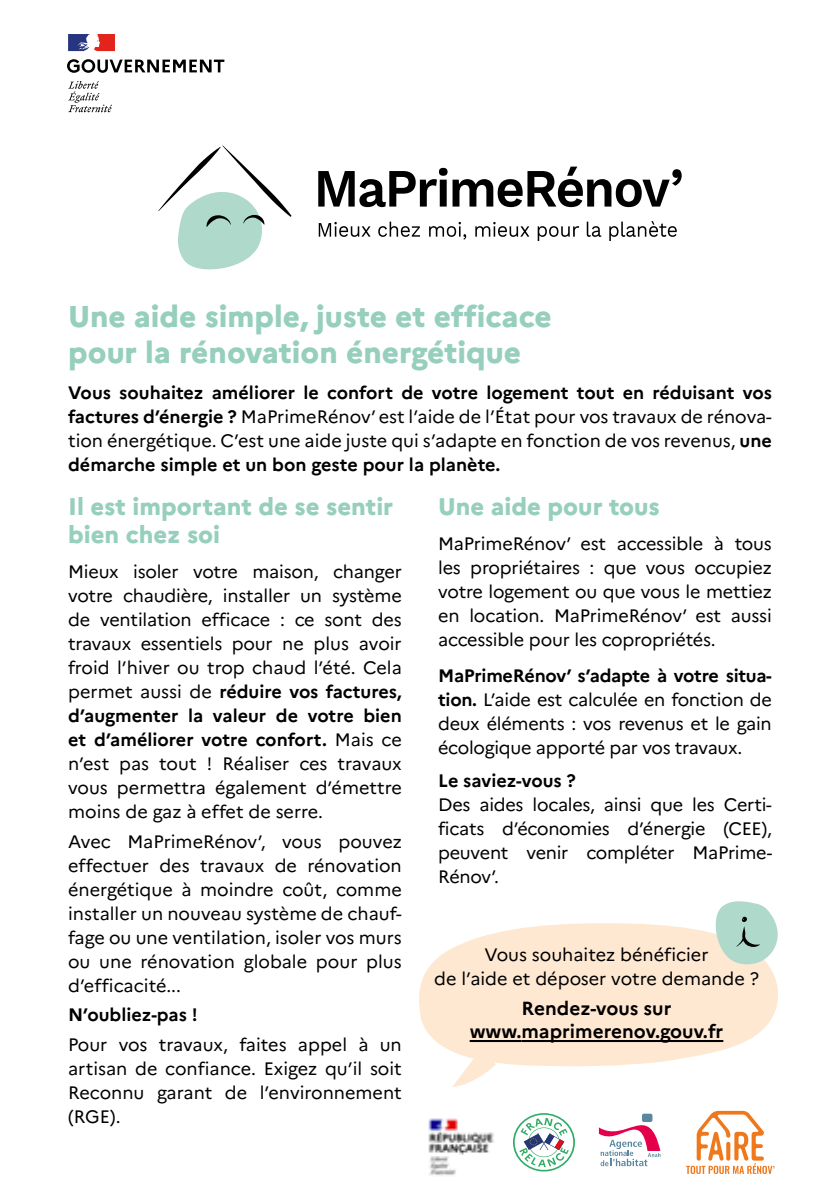
<style>
.page{position:relative;width:840px;height:1191px;background:#fff}
.page>*{position:absolute;margin:0;border:0;box-sizing:border-box;transform-origin:0 0}
.t1{font:800 30px/36px "Marianne";color:#96cfbd}
.t2{font:800 24px/28px "Marianne";color:#96cfbd}
.t3{font:700 19px/23px "Marianne";color:#000;text-align:center}
.t4{font:18px/24px "Marianne";letter-spacing:-.01em;color:#000;text-align:justify}
.t5{font:700 18px/24px "Marianne";color:#000;text-align:justify}
.s1{font-weight:400}
.s2{font-weight:700}
</style>
<div class="page">
<svg style="left:67px;top:59px;width:157px;height:14px"></svg>
<svg style="left:68px;top:81px;width:44px;height:31px"></svg>
<svg style="left:68px;top:34px;width:47px;height:17px"></svg>
<svg style="left:318px;top:167px;width:363px;height:40px"></svg>
<svg style="left:318px;top:222px;width:52px;height:15px"></svg>
<svg style="left:378px;top:222px;width:42px;height:15px"></svg>
<svg style="left:429px;top:222px;width:37px;height:18px"></svg>
<svg style="left:475px;top:222px;width:54px;height:15px"></svg>
<svg style="left:537px;top:226px;width:41px;height:15px"></svg>
<svg style="left:586px;top:222px;width:15px;height:15px"></svg>
<svg style="left:609px;top:221px;width:67px;height:20px"></svg>
<svg style="left:158px;top:145px;width:133px;height:125px"></svg>
<svg style="left:598px;top:1113px;width:62px;height:53px"></svg>
<div style="left:641px;top:1113px;width:11px;height:9px;background:#5a869f;border-radius:2px"></div>
<svg style="left:686px;top:1110px;width:88px;height:64px"></svg>
<svg style="left:419px;top:923px;width:359px;height:143px;background:#feebd7"></svg>
<svg style="left:452px;top:1045px;width:43px;height:42px"></svg>
<svg style="left:715px;top:901px;width:62px;height:65px;background:#bcd9cc"></svg>
<hr style="left:469px;top:1040px;width:52px;height:2px;background:#000">
<hr style="left:521px;top:1040px;width:202px;height:2px;background:#000">
<svg style="left:513px;top:1113px;width:61px;height:58px"></svg>
<img style="left:428px;top:1118px;width:66px;height:58px">
<h1 class="t1" style="left:68px;top:298px;width:485px">Une aide simple, juste et efficace pour la rénovation énergétique</h1>
<p class="t5" style="left:68px;top:380px;width:705px">Vous souhaitez améliorer le confort de votre logement tout en réduisant vos factures d’énergie ? <span class="s1">MaPrimeRénov’ est l’aide de l’État pour vos travaux de rénova&shy;tion énergétique. C’est une aide juste qui s’adapte en fonction de vos revenus,</span> une démarche simple et un bon geste pour la planète.</p>
<h2 class="t2" style="left:68px;top:492px;width:326px">Il est important de se sentir bien chez soi</h2>
<p class="t4" style="left:68px;top:559px;width:335px">Mieux isoler votre maison, changer votre chaudière, installer un système de ventilation efficace : ce sont des travaux essentiels pour ne plus avoir froid l’hiver ou trop chaud l’été. Cela permet aussi de <span class="s2">réduire vos factures, d’augmenter la valeur de votre bien et d’améliorer votre confort.</span> Mais ce n’est pas tout ! Réaliser ces travaux vous permettra également d’émettre moins de gaz à effet de serre.</p>
<p class="t4" style="left:68px;top:829px;width:335px">Avec MaPrimeRénov’, vous pouvez effectuer des travaux de rénovation énergétique à moindre coût, comme installer un nouveau système de chauf&shy;fage ou une ventilation, isoler vos murs ou une rénovation globale pour plus d’efficacité...</p>
<p class="t5" style="left:68px;top:1003px;width:131px">N’oubliez-pas !</p>
<p class="t4" style="left:68px;top:1032px;width:335px">Pour vos travaux, faites appel à un artisan de confiance. Exigez qu’il soit Reconnu garant de l’environnement (RGE).</p>
<h2 class="t2" style="left:438px;top:492px;width:223px">Une aide pour tous</h2>
<p class="t4" style="left:438px;top:531px;width:335px">MaPrimeRénov’ est accessible à tous les propriétaires : que vous occupiez votre logement ou que vous le mettiez en location. MaPrimeRénov’ est aussi accessible pour les copropriétés.</p>
<p class="t4" style="left:438px;top:663px;width:335px"><span class="s2">MaPrimeRénov’ s’adapte à votre situa&shy;tion.</span> L’aide est calculée en fonction de deux éléments : vos revenus et le gain écologique apporté par vos travaux.</p>
<p class="t5" style="left:438px;top:769px;width:139px">Le saviez-vous ?</p>
<p class="t4" style="left:438px;top:793px;width:335px">Des aides locales, ainsi que les Certi&shy;ficats d’économies d’énergie (CEE), peuvent venir compléter MaPrime-Rénov’.</p>
<p class="t4" style="left:434px;top:943px;width:326px;text-align:center">Vous souhaitez bénéficier<br>de l’aide et déposer votre demande ?</p>
<p class="t3" style="left:469px;top:997px;width:255px">Rendez-vous sur www.maprimerenov.gouv.fr</p>
</div>
